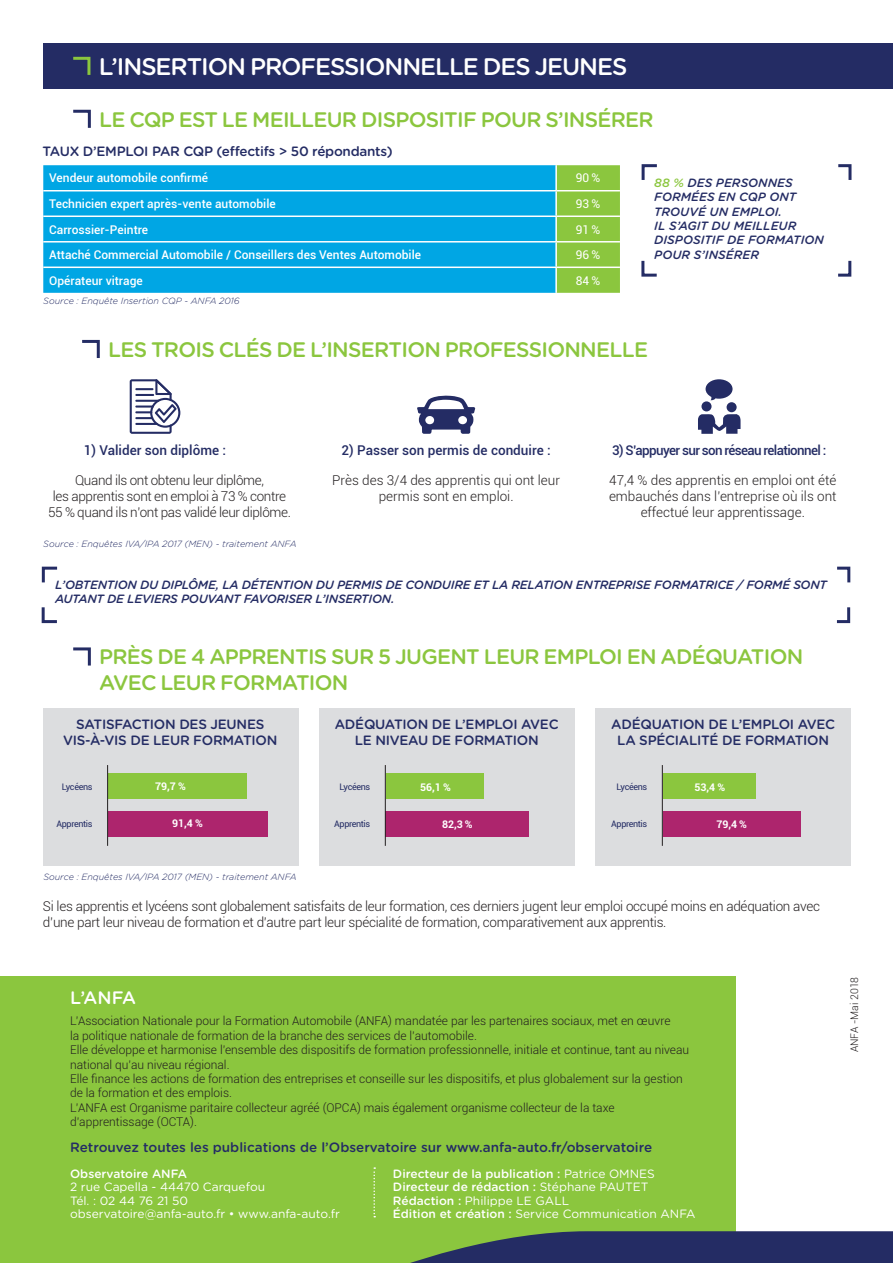
<style>
.page{position:relative;width:893px;height:1263px;background:#fff}
.page>*{position:absolute;margin:0;border:0;box-sizing:border-box;transform-origin:0 0}
.t1{font:500 24px "Gotham Rounded";letter-spacing:-.045em;color:#fff}
.t2{font:500 21px/25.5px "Gotham Rounded";letter-spacing:-.035em;color:#8bc63e}
.t3{font:500 18px "Gotham Rounded";color:#fff}
.t4{font:300 13.5px/16.2px "Roboto";letter-spacing:-.02em;color:#231f20;text-align:center}
.t5{font:500 13.5px/16.2px "Gotham Rounded";letter-spacing:-.02em;color:#242c64;text-align:center}
.t6{font:300 13.5px/16.2px "Roboto";color:#231f20;text-align:center}
.t7{font:500 13.5px "Gotham Rounded";color:#242c64}
.t8{font:500 13.5px "Roboto";color:#242c64}
.t9{font:500 13.35px "Roboto";letter-spacing:-.045em;color:#242c64}
.t10{font:300 12px/14.4px "Roboto";color:#231f20}
.t11{font:500 12px/13.5px "Gotham Rounded";color:#fff}
.t12{font:500 12px "Roboto";color:#fff}
.t13{font:italic 500 12px/14.4px "Gotham Rounded";letter-spacing:-.02em;color:#242c64}
.t14{font:italic 500 12px/14.4px "Gotham Rounded";color:#242c64}
.t15{font:12px/13.5px "Gotham Rounded";color:#fff}
.t16{font:12px "Roboto";color:#fff}
.t17{font:700 10.5px "Roboto";color:#fff}
.t18{font:300 10.5px "Roboto";color:#231f20}
.t19{font:italic 300 9px "Gotham Rounded";color:#242c64}
.t20{font:9px "Roboto";letter-spacing:-.04em;color:#242c64}
.s1{color:#8bc63e}
.s2{font-weight:400}
</style>
<div class="page">
<div style="left:0;top:977px;width:735px;height:286px;background:#8bc63e"></div>
<svg style="left:410px;top:1231px;width:483px;height:32px;background:#32415f"></svg>
<svg style="left:373px;top:1167px;width:2px;height:50px"></svg>
<div style="left:43px;top:165px;width:512px;height:128px;background:#00a6e4"></div>
<div style="left:557px;top:165px;width:63px;height:128px;background:#8bc63e"></div>
<hr style="left:43px;top:190px;width:513px;height:1px;background:#fff">
<hr style="left:556px;top:190px;width:64px;height:1px;background:#fff">
<hr style="left:43px;top:215px;width:513px;height:2px;background:#fff">
<hr style="left:556px;top:215px;width:64px;height:2px;background:#fff">
<hr style="left:43px;top:241px;width:513px;height:2px;background:#fff">
<hr style="left:556px;top:241px;width:64px;height:2px;background:#fff">
<hr style="left:43px;top:267px;width:513px;height:1px;background:#fff">
<hr style="left:556px;top:267px;width:64px;height:1px;background:#fff">
<svg style="left:838px;top:164px;width:14px;height:16px"></svg>
<svg style="left:838px;top:260px;width:14px;height:17px"></svg>
<svg style="left:641px;top:164px;width:16px;height:16px"></svg>
<svg style="left:641px;top:260px;width:16px;height:17px"></svg>
<svg style="left:73px;top:109px;width:18px;height:19px"></svg>
<svg style="left:82px;top:339px;width:18px;height:19px"></svg>
<div style="left:43px;top:43px;width:850px;height:45px;background:#242c64"></div>
<svg style="left:837px;top:566px;width:14px;height:17px"></svg>
<svg style="left:836px;top:607px;width:15px;height:17px"></svg>
<svg style="left:41px;top:566px;width:17px;height:17px"></svg>
<svg style="left:41px;top:607px;width:16px;height:17px"></svg>
<svg style="left:417px;top:395px;width:58px;height:39px"></svg>
<div style="left:701px;top:401px;width:10px;height:10px;background:#242c64;border-radius:50%"></div>
<div style="left:727px;top:402px;width:10px;height:10px;background:#242c64;border-radius:50%"></div>
<svg style="left:706px;top:379px;width:26px;height:21px"></svg>
<svg style="left:698px;top:414px;width:42px;height:20px"></svg>
<svg style="left:130px;top:379px;width:50px;height:55px"></svg>
<svg style="left:73px;top:56px;width:18px;height:19px"></svg>
<svg style="left:73px;top:647px;width:18px;height:19px"></svg>
<div style="left:43px;top:708px;width:255px;height:157px;background:#dcdddf"></div>
<div style="left:319px;top:708px;width:255px;height:157px;background:#dcdddf"></div>
<div style="left:595px;top:708px;width:255px;height:157px;background:#dcdddf"></div>
<div style="left:108px;top:774px;width:139px;height:25px;background:#8bc63e"></div>
<div style="left:108px;top:811px;width:159px;height:25px;background:#ad256d"></div>
<div style="left:386px;top:774px;width:97px;height:25px;background:#8bc63e"></div>
<div style="left:386px;top:811px;width:143px;height:25px;background:#ad256d"></div>
<div style="left:663px;top:774px;width:92px;height:25px;background:#8bc63e"></div>
<div style="left:663px;top:811px;width:138px;height:25px;background:#ad256d"></div>
<hr style="left:107px;top:765px;width:1px;height:81px;background:#231f20">
<hr style="left:385px;top:765px;width:1px;height:81px;background:#231f20">
<hr style="left:662px;top:765px;width:1px;height:81px;background:#231f20">
<h1 class="t1" style="left:99px;top:49px;width:530px">L’INSERTION PROFESSIONNELLE DES JEUNES</h1>
<h2 class="t2" style="left:99px;top:105px;width:556px">LE CQP EST LE MEILLEUR DISPOSITIF POUR S’INSÉRER</h2>
<p class="t5" style="left:43px;top:142px;width:352px">TAUX D’EMPLOI PAR CQP (effectifs &gt; 50 répondants)</p>
<p class="t12" style="left:49px;top:170px;width:160px">Vendeur automobile confirmé</p>
<p class="t16" style="left:576px;top:170px;width:26px">90 %</p>
<p class="t12" style="left:49px;top:195px;width:228px">Technicien expert après-vente automobile</p>
<p class="t16" style="left:576px;top:195px;width:26px">93 %</p>
<p class="t12" style="left:49px;top:221px;width:100px">Carrossier-Peintre</p>
<p class="t16" style="left:576px;top:221px;width:26px">91 %</p>
<p class="t12" style="left:49px;top:246px;width:373px">Attaché Commercial Automobile / Conseillers des Ventes Automobile</p>
<p class="t16" style="left:576px;top:246px;width:26px">96 %</p>
<p class="t12" style="left:49px;top:272px;width:95px">Opérateur vitrage</p>
<p class="t16" style="left:576px;top:272px;width:26px">84 %</p>
<p class="t19" style="left:43px;top:295px;width:198px">Source : Enquête Insertion CQP - ANFA 2016</p>
<p class="t14" style="left:654px;top:175px;width:171px"><span class="s1">88 %</span> DES PERSONNES<br>FORMÉES EN CQP ONT<br>TROUVÉ UN EMPLOI.<br>IL S’AGIT DU MEILLEUR<br>DISPOSITIF DE FORMATION<br>POUR S’INSÉRER</p>
<h2 class="t2" style="left:108px;top:336px;width:541px">LES TROIS CLÉS DE L’INSERTION PROFESSIONNELLE</h2>
<p class="t8" style="left:84px;top:441px;width:144px">1) Valider son diplôme :</p>
<p class="t8" style="left:341px;top:441px;width:211px">2) Passer son permis de conduire :</p>
<p class="t9" style="left:612px;top:441px;width:216px">3) S’appuyer sur son réseau relationnel :</p>
<p class="t6" style="left:332px;top:471px;width:229px">Près des 3/4 des apprentis qui ont leur permis sont en emploi.</p>
<p class="t6" style="left:609px;top:471px;width:229px">47,4 % des apprentis en emploi ont été embauchés dans l’entreprise où ils ont effectué leur apprentissage.</p>
<p class="t4" style="left:48px;top:471px;width:244px">Quand ils ont obtenu leur diplôme,<br>les apprentis sont en emploi à 73 % contre<br>55 % quand ils n’ont pas validé leur diplôme.</p>
<p class="t19" style="left:43px;top:538px;width:255px">Source : Enquêtes IVA/IPA 2017 (MEN) - traitement ANFA</p>
<p class="t13" style="left:55px;top:577px;width:773px">L’OBTENTION DU DIPLÔME, LA DÉTENTION DU PERMIS DE CONDUIRE ET LA RELATION ENTREPRISE FORMATRICE / FORMÉ SONT<br>AUTANT DE LEVIERS POUVANT FAVORISER L’INSERTION.</p>
<h2 class="t2" style="left:99px;top:643px;width:706px">PRÈS DE 4 APPRENTIS SUR 5 JUGENT LEUR EMPLOI EN ADÉQUATION<br>AVEC LEUR FORMATION</h2>
<p class="t5" style="left:63px;top:715px;width:216px">SATISFACTION DES JEUNES<br>VIS-À-VIS DE LEUR FORMATION</p>
<p class="t5" style="left:335px;top:715px;width:225px">ADÉQUATION DE L’EMPLOI AVEC<br>LE NIVEAU DE FORMATION</p>
<p class="t5" style="left:611px;top:715px;width:225px">ADÉQUATION DE L’EMPLOI AVEC<br>LA SPÉCIALITÉ DE FORMATION</p>
<p class="t20" style="left:62px;top:780px;width:32px">Lycéens</p>
<p class="t20" style="left:57px;top:817px;width:37px">Apprentis</p>
<p class="t17" style="left:155px;top:779px;width:32px">79,7 %</p>
<p class="t17" style="left:172px;top:816px;width:32px">91,4 %</p>
<p class="t20" style="left:340px;top:780px;width:32px">Lycéens</p>
<p class="t20" style="left:334px;top:817px;width:37px">Apprentis</p>
<p class="t20" style="left:617px;top:780px;width:32px">Lycéens</p>
<p class="t20" style="left:611px;top:817px;width:37px">Apprentis</p>
<p class="t17" style="left:420px;top:780px;width:32px">56,1 %</p>
<p class="t17" style="left:442px;top:816px;width:32px">82,3 %</p>
<p class="t17" style="left:694px;top:780px;width:32px">53,4 %</p>
<p class="t17" style="left:716px;top:816px;width:32px">79,4 %</p>
<p class="t19" style="left:43px;top:871px;width:255px">Source : Enquêtes IVA/IPA 2017 (MEN) - traitement ANFA</p>
<p class="t4" style="left:43px;top:898px;width:778px;text-align:left">Si les apprentis et lycéens sont globalement satisfaits de leur formation, ces derniers jugent leur emploi occupé moins en adéquation avec d’une part leur niveau de formation et d’autre part leur spécialité de formation, comparativement aux apprentis.</p>
<h3 class="t3" style="left:70px;top:984px;width:68px">L’ANFA</h3>
<p class="t10" style="left:70px;top:1013px;width:621px">L’Association Nationale pour la Formation Automobile (ANFA) mandatée par les partenaires sociaux, met en œuvre<br>la politique nationale de formation de la branche des services de l’automobile.<br>Elle développe et harmonise l’ensemble des dispositifs de formation professionnelle, initiale et continue, tant au niveau national qu’au niveau régional.<br>Elle finance les actions de formation des entreprises et conseille sur les dispositifs, et plus globalement sur la gestion de la formation et des emplois.<br>L’ANFA est Organisme paritaire collecteur agréé (OPCA) mais également organisme collecteur de la taxe d’apprentissage (OCTA).</p>
<p class="t7" style="left:70px;top:1137px;width:584px">Retrouvez toutes les publications de l’Observatoire sur www.anfa-auto.fr/observatoire</p>
<p class="t11" style="left:70px;top:1166px;width:119px">Observatoire ANFA</p>
<p class="t15" style="left:70px;top:1179px;width:271px">2 rue Capella - 44470 Carquefou<br>Tél. : 02 44 76 21 50 observatoire@anfa-auto.fr • www.anfa-auto.fr</p>
<p class="t11" style="left:393px;top:1166px;width:304px">Directeur de la publication : <span class="s2">Patrice OMNES </span>Directeur de rédaction : <span class="s2">Stéphane PAUTET </span>Rédaction : <span class="s2">Philippe LE GALL<br></span>Édition et création : <span class="s2">Service Communication ANFA</span></p>
<p class="t18" style="left:847px;top:1052px;width:77px;rotate:-90deg">ANFA -Mai 2018</p>
</div>
